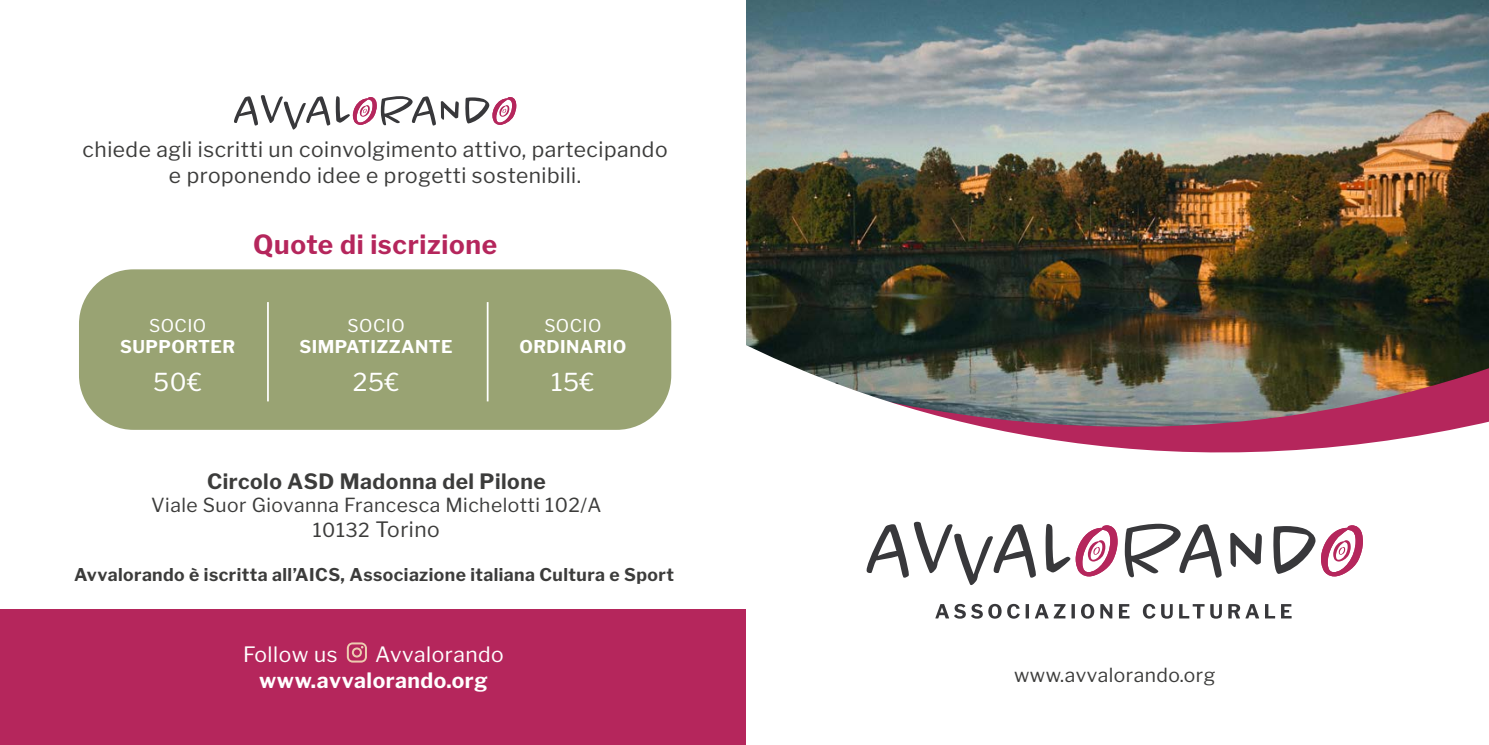
<style>
.page{position:relative;width:1489px;height:745px;background:#fff}
.page>*{position:absolute;margin:0;border:0;box-sizing:border-box;transform-origin:0 0}
.t1{font:700 26.25px "Libre Franklin";letter-spacing:.025em;color:#b5265c}
.t2{font:24.5px "Libre Franklin";color:#fff}
.t3{font:21px/25.2px "Libre Franklin";letter-spacing:.025em;color:#3c3c3b;text-align:center}
.t4{font:700 21px "Libre Franklin";letter-spacing:.025em;color:#3c3c3b}
.t5{font:700 21px "Libre Franklin";letter-spacing:.025em;color:#fff}
.t6{font:21px "Libre Franklin";letter-spacing:.025em;color:#fff}
.t7{font:19.25px "Libre Franklin";letter-spacing:.025em;color:#3c3c3b}
.t8{font:700 17.5px "Libre Franklin";letter-spacing:.025em;color:#3c3c3b}
.t9{font:700 17.5px "Libre Franklin";letter-spacing:.025em;color:#fff}
.t10{font:17.5px "Libre Franklin";letter-spacing:.025em;color:#fff}
.s1{font-size:19.25px}
</style>
<div class="page">
<div style="left:0;top:609px;width:747px;height:135px;background:#b5265c"></div>
<img style="left:747px;top:0;width:741px;height:210px">
<img style="left:747px;top:210px;width:741px;height:31px">
<svg style="left:747px;top:241px;width:741px;height:378px"></svg>
<div style="left:79px;top:269px;width:592px;height:160px;background:#99a373;border-radius:55px"></div>
<svg style="left:234px;top:95px;width:96px;height:34px"></svg>
<svg style="left:336px;top:96px;width:123px;height:29px"></svg>
<svg style="left:465px;top:97px;width:51px;height:28px"></svg>
<hr style="left:267px;top:302px;width:2px;height:99px;background:#fff">
<hr style="left:487px;top:302px;width:1px;height:99px;background:#fff">
<svg style="left:866px;top:521px;width:169px;height:63px"></svg>
<svg style="left:1124px;top:523px;width:97px;height:54px"></svg>
<svg style="left:1230px;top:532px;width:31px;height:34px"></svg>
<svg style="left:1045px;top:523px;width:72px;height:53px"></svg>
<svg style="left:1272px;top:525px;width:90px;height:51px"></svg>
<svg style="left:935px;top:603px;width:30px;height:15px"></svg>
<svg style="left:971px;top:603px;width:11px;height:15px"></svg>
<svg style="left:988px;top:603px;width:13px;height:15px"></svg>
<svg style="left:1007px;top:603px;width:12px;height:15px"></svg>
<svg style="left:1025px;top:603px;width:3px;height:15px"></svg>
<svg style="left:1034px;top:603px;width:31px;height:15px"></svg>
<svg style="left:1071px;top:603px;width:3px;height:15px"></svg>
<svg style="left:1080px;top:603px;width:14px;height:15px"></svg>
<svg style="left:1100px;top:603px;width:12px;height:15px"></svg>
<svg style="left:1118px;top:603px;width:11px;height:15px"></svg>
<svg style="left:1142px;top:603px;width:13px;height:15px"></svg>
<svg style="left:1161px;top:603px;width:11px;height:15px"></svg>
<svg style="left:1179px;top:603px;width:25px;height:15px"></svg>
<svg style="left:1210px;top:603px;width:11px;height:15px"></svg>
<svg style="left:1228px;top:603px;width:11px;height:15px"></svg>
<svg style="left:1245px;top:603px;width:13px;height:15px"></svg>
<svg style="left:1264px;top:603px;width:10px;height:15px"></svg>
<svg style="left:1280px;top:603px;width:11px;height:15px"></svg>
<svg style="left:347px;top:642px;width:20px;height:20px"></svg>
<p class="t3" style="left:83px;top:137px;width:586px">chiede agli iscritti un coinvolgimento attivo, partecipando e proponendo idee e progetti sostenibili.</p>
<p class="t1" style="left:253px;top:229px;width:245px">Quote di iscrizione</p>
<p class="t10" style="left:149px;top:315px;width:59px">SOCIO</p>
<p class="t9" style="left:120px;top:336px;width:116px">SUPPORTER</p>
<p class="t2" style="left:153px;top:367px;width:50px">50€</p>
<p class="t10" style="left:347px;top:315px;width:59px">SOCIO</p>
<p class="t9" style="left:299px;top:336px;width:155px">SIMPATIZZANTE</p>
<p class="t2" style="left:353px;top:367px;width:48px">25€</p>
<p class="t10" style="left:544px;top:315px;width:59px">SOCIO</p>
<p class="t9" style="left:519px;top:336px;width:108px">ORDINARIO</p>
<p class="t2" style="left:551px;top:367px;width:45px">15€</p>
<p class="t4" style="left:207px;top:468px;width:340px">Circolo ASD Madonna del Pilone</p>
<p class="t7" style="left:151px;top:493px;width:452px">Viale Suor Giovanna Francesca Michelotti 102/A</p>
<p class="t3" style="left:313px;top:516px;width:128px"><span class="s1">10132</span> Torino</p>
<p class="t8" style="left:74px;top:564px;width:601px">Avvalorando è iscritta all’AICS, Associazione italiana Cultura e Sport</p>
<p class="t6" style="left:243px;top:641px;width:96px">Follow us</p>
<p class="t6" style="left:375px;top:641px;width:130px">Avvalorando</p>
<p class="t5" style="left:259px;top:667px;width:230px">www.avvalorando.org</p>
<p class="t7" style="left:1014px;top:663px;width:203px">www.avvalorando.org</p>
</div>
